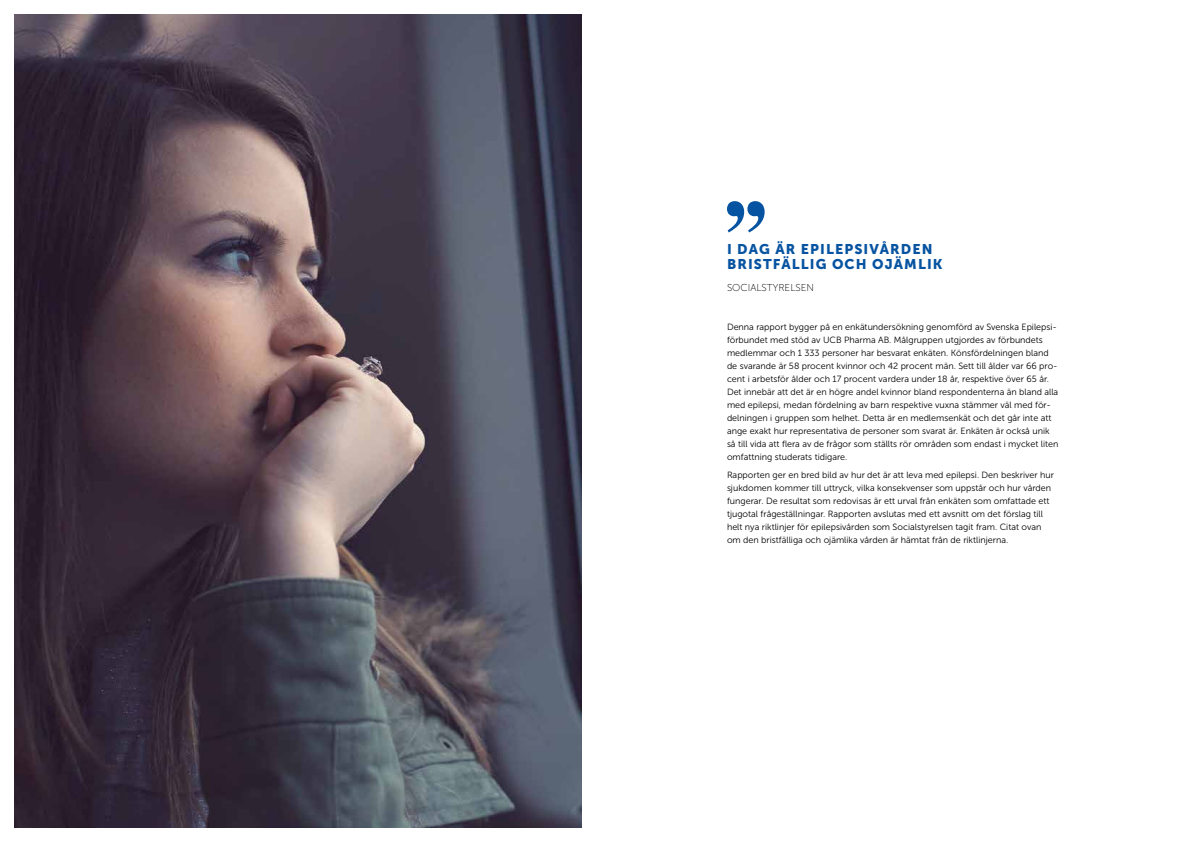
<style>
.page{position:relative;width:1191px;height:842px;background:#fff}
.page>*{position:absolute;margin:0;border:0;box-sizing:border-box;transform-origin:0 0}
.t1{font:14px/15.1px "Museo Sans 900";letter-spacing:.08em;color:#0653a1}
.t2{font:10px "Museo Sans 100";color:#000}
.t3{font:9px/13px "Museo Sans 300";color:#000}
</style>
<div class="page">
<svg style="left:727px;top:201px;width:37px;height:31px"></svg>
<img style="left:14px;top:14px;width:567px;height:814px">
<h1 class="t1" style="left:727px;top:242px;width:217px">I DAG ÄR EPILEPSIVÅRDEN<br>BRISTFÄLLIG OCH OJÄMLIK</h1>
<p class="t2" style="left:727px;top:282px;width:88px">SOCIALSTYRELSEN</p>
<p class="t3" style="left:727px;top:320px;width:333px">Denna rapport bygger på en enkätundersökning genomförd av Svenska Epilepsi&shy;förbundet med stöd av UCB Pharma AB. Målgruppen utgjordes av förbundets medlemmar och 1 333 personer har besvarat enkäten. Könsfördelningen bland de svarande är 58 procent kvinnor och 42 procent män. Sett till ålder var 66 pro&shy;cent i arbetsför ålder och 17 procent vardera under 18 år, respektive över 65 år.<br>Det innebär att det är en högre andel kvinnor bland respondenterna än bland alla med epilepsi, medan fördelning av barn respektive vuxna stämmer väl med för&shy;delningen i gruppen som helhet. Detta är en medlemsenkät och det går inte att ange exakt hur representativa de personer som svarat är. Enkäten är också unik så till vida att flera av de frågor som ställts rör områden som endast i mycket liten omfattning studerats tidigare.</p>
<p class="t3" style="left:727px;top:469px;width:328px">Rapporten ger en bred bild av hur det är att leva med epilepsi. Den beskriver hur sjukdomen kommer till uttryck, vilka konsekvenser som uppstår och hur vården fungerar. De resultat som redovisas är ett urval från enkäten som omfattade ett tjugotal frågeställningar. Rapporten avslutas med ett avsnitt om det förslag till helt nya riktlinjer för epilepsivården som Socialstyrelsen tagit fram. Citat ovan om den bristfälliga och ojämlika vården är hämtat från de riktlinjerna.</p>
</div>
